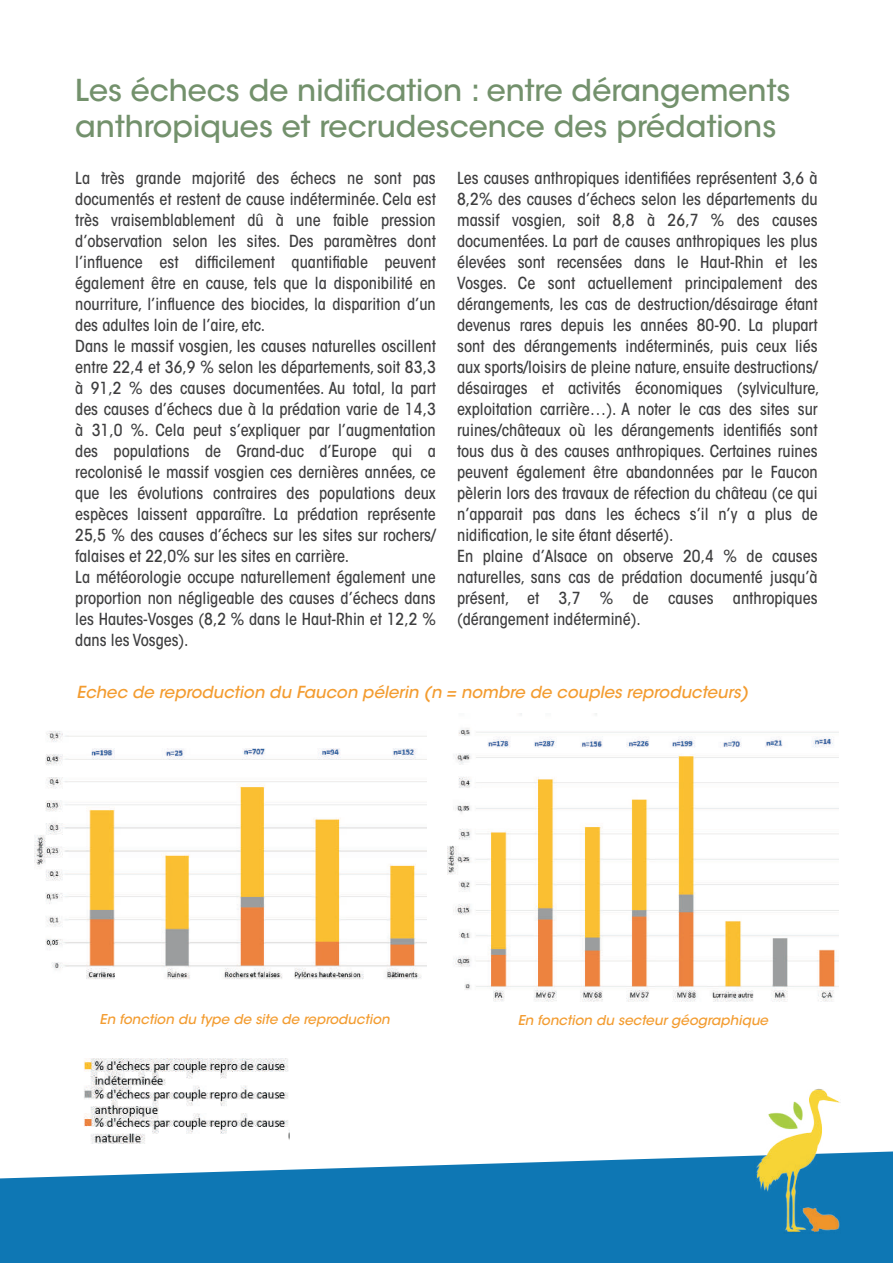
<style>
.page{position:relative;width:893px;height:1263px;background:#fff}
.page>*{position:absolute;margin:0;border:0;box-sizing:border-box;transform-origin:0 0}
.t1{font:500 30px/36px "ITC Avant Garde Std";color:#73916c}
.t2{font:500 condensed 16.5px/21px "ITC Avant Garde Std";color:#3e3e3f}
.t3{font:italic 500 16.5px "ITC Avant Garde Std";color:#f39c30}
.t4{font:italic 500 13.5px "ITC Avant Garde Std";color:#f39c30}
</style>
<div class="page">
<svg style="left:0;top:1143px;width:893px;height:120px;fill:#0e77b4"></svg>
<img style="left:721px;top:1089px;width:134px;height:168px">
<img style="left:448px;top:714px;width:391px;height:288px">
<img style="left:84px;top:1058px;width:205px;height:85px">
<img style="left:35px;top:731px;width:392px;height:249px">
<h1 class="t1" style="left:75px;top:76px;width:717px">Les échecs de nidification : entre dérangements anthropiques et recrudescence des prédations</h1>
<p class="t2" style="left:75px;top:169px;width:362px">La très grande majorité des échecs ne sont pas documentés et restent de cause indéterminée. Cela est très vraisemblablement dû à une faible pression d’observation selon les sites. Des paramètres dont l’influence est difficilement quantifiable peuvent également être en cause, tels que la disponibilité en nourriture, l’influence des biocides, la disparition d’un des adultes loin de l’aire, etc.<br>Dans le massif vosgien, les causes naturelles oscillent entre 22,4 et 36,9 % selon les départements, soit 83,3 à 91,2 % des causes documentées. Au total, la part des causes d’échecs due à la prédation varie de 14,3 à 31,0 %. Cela peut s’expliquer par l’augmentation des populations de Grand-duc d’Europe qui a recolonisé le massif vosgien ces dernières années, ce que les évolutions contraires des populations deux espèces laissent apparaître. La prédation représente 25,5 % des causes d’échecs sur les sites sur rochers/ falaises et 22,0% sur les sites en carrière.<br>La météorologie occupe naturellement également une proportion non négligeable des causes d’échecs dans les Hautes-Vosges (8,2 % dans le Haut-Rhin et 12,2 % dans les Vosges).</p>
<p class="t2" style="left:457px;top:169px;width:364px">Les causes anthropiques identifiées représentent 3,6 à 8,2% des causes d’échecs selon les départements du massif vosgien, soit 8,8 à 26,7 % des causes documentées. La part de causes anthropiques les plus élevées sont recensées dans le Haut-Rhin et les Vosges. Ce sont actuellement principalement des dérangements, les cas de destruction/désairage étant devenus rares depuis les années 80-90. La plupart sont des dérangements indéterminés, puis ceux liés aux sports/loisirs de pleine nature, ensuite destructions/ désairages et activités économiques (sylviculture, exploitation carrière…). A noter le cas des sites sur ruines/châteaux où les dérangements identifiés sont tous dus à des causes anthropiques. Certaines ruines peuvent également être abandonnées par le Faucon pèlerin lors des travaux de réfection du château (ce qui n’apparait pas dans les échecs s’il n’y a plus de nidification, le site étant déserté).<br>En plaine d’Alsace on observe 20,4 % de causes naturelles, sans cas de prédation documenté jusqu’à présent, et 3,7 % de causes anthropiques (dérangement indéterminé).</p>
<p class="t3" style="left:77px;top:685px;width:673px">Echec de reproduction du Faucon pélerin (n = nombre de couples reproducteurs)</p>
<p class="t4" style="left:100px;top:1013px;width:292px">En fonction du type de site de reproduction</p>
<p class="t4" style="left:518px;top:1015px;width:252px">En fonction du secteur géographique</p>
</div>
